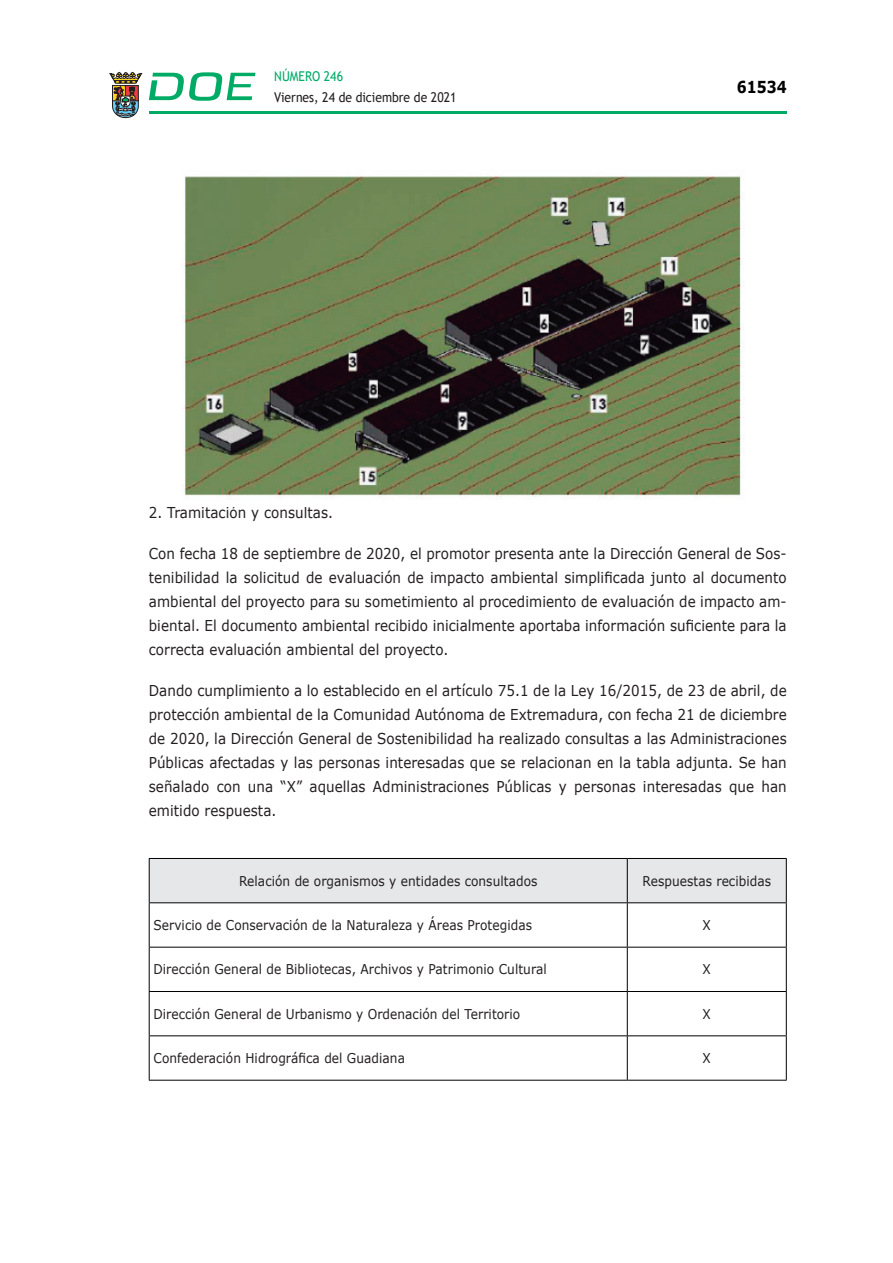
<style>
.page{position:relative;width:893px;height:1263px;background:#fff}
.page>*{position:absolute;margin:0;border:0;box-sizing:border-box;transform-origin:0 0}
.t1{font:700 16.5px "Verdana";color:#000;scale:.85 1}
.CUERPO_DE_TEXTO{font:15px/24px "Verdana";letter-spacing:.005em;color:#231f20;text-align:justify;scale:.9 1}
.CUERPO_DE_TEXTO-2{font:13.5px "Verdana";letter-spacing:.005em;color:#231f20;scale:.9 1}
.ENCABEZADO_TABLA{font:13.5px "Verdana";letter-spacing:.005em;color:#231f20;scale:.9 1}
.t2{font:13.5px "Trebuchet MS";color:#231f20;scale:.9 1}
.t3{font:13.5px "Trebuchet MS";color:#00ab67;scale:.9 1}
</style>
<div class="page">
<hr style="left:149px;top:111px;width:638px;height:3px;background:#00ab66">
<svg style="left:109px;top:72px;width:33px;height:46px"></svg>
<svg style="left:149px;top:72px;width:106px;height:29px"></svg>
<div style="left:150px;top:859px;width:636px;height:43px;background:#e6e7e9"></div>
<svg style="left:150px;top:903px;width:636px;height:177px"></svg>
<hr style="left:786px;top:859px;width:1px;height:43px;background:#000001">
<hr style="left:786px;top:903px;width:1px;height:44px;background:#000001">
<hr style="left:786px;top:947px;width:1px;height:44px;background:#000001">
<hr style="left:786px;top:992px;width:1px;height:43px;background:#000001">
<hr style="left:786px;top:1036px;width:1px;height:44px;background:#000001">
<hr style="left:149px;top:858px;width:478px;height:1px;background:#000001">
<hr style="left:627px;top:858px;width:160px;height:1px;background:#000001">
<hr style="left:149px;top:902px;width:478px;height:1px;background:#000001">
<hr style="left:627px;top:902px;width:160px;height:1px;background:#000001">
<hr style="left:149px;top:947px;width:478px;height:1px;background:#000001">
<hr style="left:627px;top:947px;width:160px;height:1px;background:#000001">
<hr style="left:149px;top:991px;width:478px;height:1px;background:#000001">
<hr style="left:627px;top:991px;width:160px;height:1px;background:#000001">
<hr style="left:149px;top:1035px;width:478px;height:1px;background:#000001">
<hr style="left:627px;top:1035px;width:160px;height:1px;background:#000001">
<hr style="left:149px;top:1080px;width:478px;height:1px;background:#000001">
<hr style="left:627px;top:1080px;width:160px;height:1px;background:#000001">
<hr style="left:149px;top:859px;width:1px;height:43px;background:#000001">
<hr style="left:627px;top:859px;width:1px;height:43px;background:#000001">
<hr style="left:149px;top:903px;width:1px;height:44px;background:#000001">
<hr style="left:627px;top:903px;width:1px;height:44px;background:#000001">
<hr style="left:149px;top:947px;width:1px;height:44px;background:#000001">
<hr style="left:627px;top:947px;width:1px;height:44px;background:#000001">
<hr style="left:149px;top:992px;width:1px;height:43px;background:#000001">
<hr style="left:627px;top:992px;width:1px;height:43px;background:#000001">
<hr style="left:149px;top:1036px;width:1px;height:44px;background:#000001">
<hr style="left:627px;top:1036px;width:1px;height:44px;background:#000001">
<img style="left:183px;top:176px;width:560px;height:324px">
<p class="t3" style="left:274px;top:67px;width:78px">NÚMERO 246</p>
<p class="t2" style="left:274px;top:88px;width:204px">Viernes, 24 de diciembre de 2021</p>
<p class="t1" style="left:737px;top:75px;width:60px">61534</p>
<p class="CUERPO_DE_TEXTO" style="left:149px;top:500px;width:206px">2. Tramitación y consultas.</p>
<p class="CUERPO_DE_TEXTO" style="left:149px;top:541px;width:710px">Con fecha 18 de septiembre de 2020, el promotor presenta ante la Dirección General de Sos&shy;tenibilidad la solicitud de evaluación de impacto ambiental simplificada junto al documento ambiental del proyecto para su sometimiento al procedimiento de evaluación de impacto am&shy;biental. El documento ambiental recibido inicialmente aportaba información suficiente para la correcta evaluación ambiental del proyecto.</p>
<p class="CUERPO_DE_TEXTO" style="left:149px;top:678px;width:710px">Dando cumplimiento a lo establecido en el artículo 75.1 de la Ley 16/2015, de 23 de abril, de protección ambiental de la Comunidad Autónoma de Extremadura, con fecha 21 de diciembre de 2020, la Dirección General de Sostenibilidad ha realizado consultas a las Administraciones Públicas afectadas y las personas interesadas que se relacionan en la tabla adjunta. Se han señalado con una “X” aquellas Administraciones Públicas y personas interesadas que han emitido respuesta.</p>
<p class="ENCABEZADO_TABLA" style="left:239px;top:872px;width:333px">Relación de organismos y entidades consultados</p>
<p class="ENCABEZADO_TABLA" style="left:642px;top:872px;width:144px">Respuestas recibidas</p>
<p class="CUERPO_DE_TEXTO-2" style="left:153px;top:916px;width:422px">Servicio de Conservación de la Naturaleza y Áreas Protegidas</p>
<p class="CUERPO_DE_TEXTO-2" style="left:703px;top:916px;width:11px">X</p>
<p class="CUERPO_DE_TEXTO-2" style="left:153px;top:960px;width:438px">Dirección General de Bibliotecas, Archivos y Patrimonio Cultural</p>
<p class="CUERPO_DE_TEXTO-2" style="left:703px;top:960px;width:11px">X</p>
<p class="CUERPO_DE_TEXTO-2" style="left:153px;top:1005px;width:409px">Dirección General de Urbanismo y Ordenación del Territorio</p>
<p class="CUERPO_DE_TEXTO-2" style="left:703px;top:1005px;width:11px">X</p>
<p class="CUERPO_DE_TEXTO-2" style="left:153px;top:1049px;width:281px">Confederación Hidrográfica del Guadiana</p>
<p class="CUERPO_DE_TEXTO-2" style="left:703px;top:1049px;width:11px">X</p>
</div>
